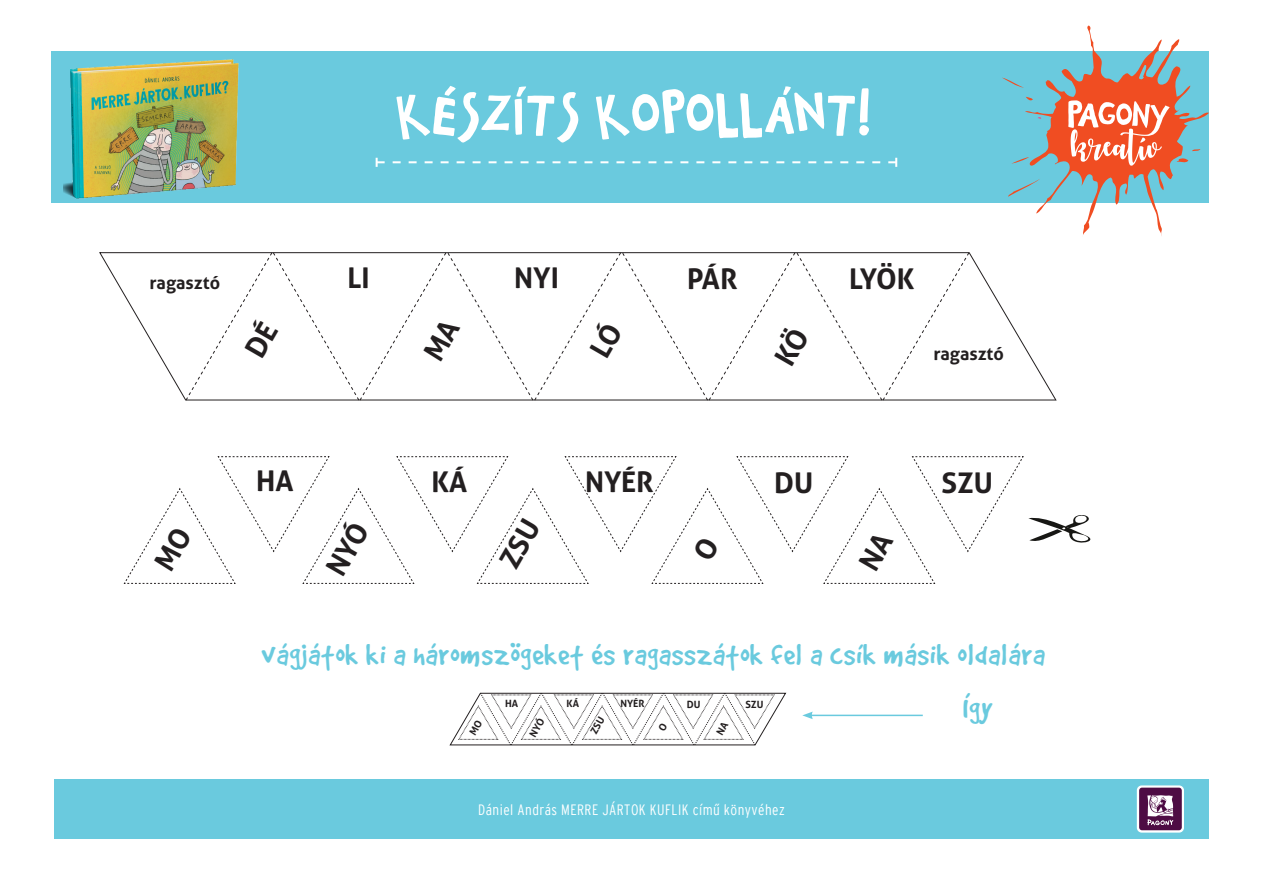
<style>
.page{position:relative;width:1263px;height:893px;background:#fff}
.page>*{position:absolute;margin:0;border:0;box-sizing:border-box;transform-origin:0 0}
.t1{font:700 52.65px "Pagony";letter-spacing:.03em;color:#fff}
.t2{font:33px "Good Dog";letter-spacing:.03em;color:#6acade}
.t3{font:700 28.5px "Aller";color:#231f20}
.t4{font:700 18px "Aller";color:#231f20}
.t5{font:300 condensed 15px "Interstate M";letter-spacing:.03em;color:#fff}
.t6{font:700 10.05px "Aller";color:#231f20}
</style>
<div class="page">
<div style="left:51px;top:51px;width:1158px;height:152px;background:#6acade"></div>
<img style="left:64px;top:59px;width:175px;height:140px">
<svg style="left:376px;top:158px;width:521px;height:9px"></svg>
<svg style="left:99px;top:252px;width:958px;height:149px"></svg>
<svg style="left:1002px;top:26px;width:207px;height:210px"></svg>
<div style="left:54px;top:779px;width:1155px;height:60px;background:#6acade"></div>
<svg style="left:1137px;top:785px;width:47px;height:48px"></svg>
<div style="left:1139px;top:788px;width:43px;height:42px;background:#4e0c44;border-radius:3px"></div>
<svg style="left:1147px;top:795px;width:26px;height:30px"></svg>
<hr style="left:810px;top:715px;width:113px;height:1px;background:#6acade">
<svg style="left:802px;top:711px;width:11px;height:8px"></svg>
<svg style="left:185px;top:252px;width:785px;height:149px"></svg>
<svg style="left:124px;top:456px;width:967px;height:128px"></svg>
<svg style="left:450px;top:693px;width:336px;height:52px"></svg>
<h1 class="t1" style="left:396px;top:86px;width:476px">készíts kopollánt!</h1>
<p class="t4" style="left:150px;top:271px;width:72px">ragasztó</p>
<p class="t3" style="left:347px;top:260px;width:24px">LI</p>
<p class="t3" style="left:256px;top:464px;width:39px">HA</p>
<p class="t3" style="left:431px;top:464px;width:37px">KÁ</p>
<p class="t3" style="left:514px;top:260px;width:46px">NYI</p>
<p class="t3" style="left:687px;top:262px;width:52px">PÁR</p>
<p class="t3" style="left:849px;top:262px;width:67px">LYÖK</p>
<p class="t4" style="left:933px;top:342px;width:72px">ragasztó</p>
<p class="t3" style="left:585px;top:464px;width:70px">NYÉR</p>
<p class="t3" style="left:774px;top:465px;width:41px">DU</p>
<p class="t3" style="left:941px;top:465px;width:53px">SZU</p>
<p class="t2" style="left:262px;top:637px;width:785px">vágjátok ki a háromszögeket és ragasszátok fel a csík másik oldalára</p>
<p class="t6" style="left:505px;top:697px;width:15px">HA</p>
<p class="t6" style="left:566px;top:697px;width:14px">KÁ</p>
<p class="t6" style="left:620px;top:697px;width:25px">NYÉR</p>
<p class="t6" style="left:687px;top:698px;width:15px">DU</p>
<p class="t6" style="left:745px;top:698px;width:19px">SZU</p>
<p class="t2" style="left:963px;top:691px;width:31px">Így</p>
<p class="t5" style="left:478px;top:801px;width:308px">Dániel András MERRE JÁRTOK KUFLIK című könyvéhez</p>
</div>
